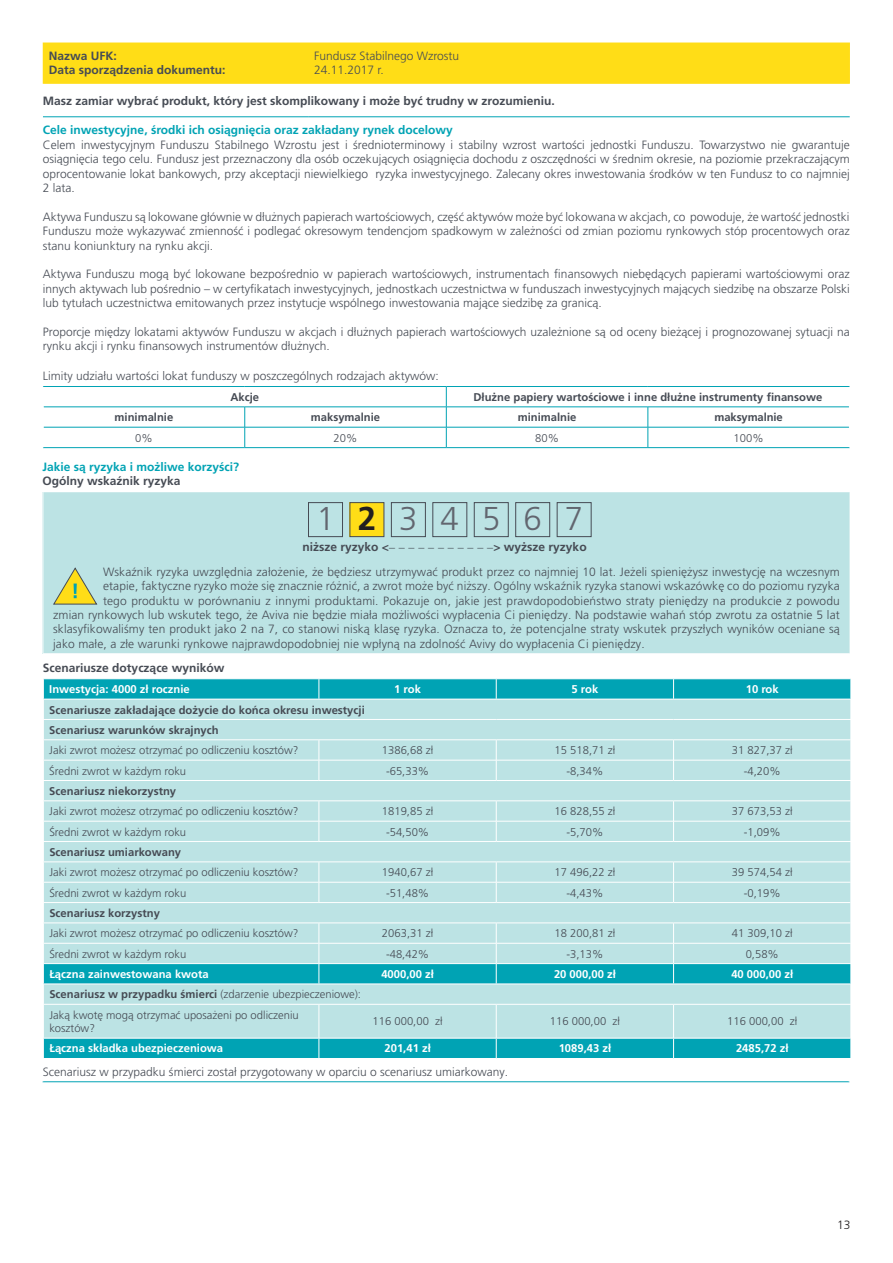
<style>
.page{position:relative;width:893px;height:1263px;background:#fff}
.page>*{position:absolute;margin:0;border:0;box-sizing:border-box;transform-origin:0 0}
.t1{font:300 33px "Frutiger LT Pro";color:#62666f}
.t2{font:700 33px "Frutiger LT Pro";color:#231f20}
.t3{font:300 12px/14.4px "Frutiger LT Pro";letter-spacing:.01em;color:#464b54;text-align:justify}
.t4{font:700 12px/14.4px "Frutiger LT Pro";color:#464b54}
.t5{font:700 12px "Frutiger LT Pro";color:#00a3b4}
.t6{font:300 12px "Frutiger LT Pro";color:#231f20}
.t7{font:300 11.25px/20.4px "Frutiger LT Pro";color:#464b54}
.t8{font:700 11.25px/20.4px "Frutiger LT Pro";color:#464b54}
.t9{font:700 11.25px "Frutiger LT Pro";color:#fff}
.s1{font-weight:700}
</style>
<div class="page">
<div style="left:43px;top:43px;width:807px;height:41px;background:#ffdd17"></div>
<hr style="left:43px;top:117px;width:265px;height:1px;background:#00a3b4">
<hr style="left:308px;top:117px;width:542px;height:1px;background:#00a3b4">
<hr style="left:245px;top:447px;width:201px;height:1px;background:#00a3b4">
<hr style="left:43px;top:447px;width:202px;height:1px;background:#00a3b4">
<hr style="left:446px;top:447px;width:202px;height:1px;background:#00a3b4">
<hr style="left:648px;top:447px;width:202px;height:1px;background:#00a3b4">
<svg style="left:43px;top:386px;width:807px;height:61px"></svg>
<div style="left:43px;top:492px;width:807px;height:162px;background:#bce3e4"></div>
<hr style="left:43px;top:492px;width:1px;height:161px;background:#fff">
<hr style="left:43px;top:653px;width:807px;height:1px;background:#fff">
<div style="left:308px;top:502px;width:35px;height:35px;border:1px solid #464b54"></div>
<div style="left:350px;top:503px;width:34px;height:34px;background:#ffdd17"></div>
<div style="left:350px;top:502px;width:34px;height:35px;border:1px solid #464b54"></div>
<div style="left:391px;top:502px;width:35px;height:35px;border:1px solid #464b54"></div>
<div style="left:432px;top:502px;width:35px;height:35px;border:1px solid #464b54"></div>
<div style="left:474px;top:502px;width:35px;height:35px;border:1px solid #464b54"></div>
<div style="left:515px;top:502px;width:35px;height:35px;border:1px solid #464b54"></div>
<div style="left:557px;top:502px;width:34px;height:35px;border:1px solid #464b54"></div>
<svg style="left:53px;top:567px;width:45px;height:38px"></svg>
<hr style="left:43px;top:1081px;width:806px;height:1px;background:#00a3b4">
<svg style="left:43px;top:679px;width:808px;height:379px;background:#a2dade"></svg>
<hr style="left:496px;top:1005px;width:1px;height:33px;background:#fff">
<hr style="left:673px;top:1005px;width:1px;height:33px;background:#fff">
<p class="t4" style="left:49px;top:49px;width:178px">Nazwa UFK:<br>Data sporządzenia dokumentu:</p>
<p class="t3" style="left:314px;top:49px;width:147px">Fundusz Stabilnego Wzrostu<br>24.11.2017 r.</p>
<p class="t4" style="left:43px;top:93px;width:513px">Masz zamiar wybrać produkt, który jest skomplikowany i może być trudny w zrozumieniu.</p>
<p class="t5" style="left:43px;top:123px;width:411px">Cele inwestycyjne, środki ich osiągnięcia oraz zakładany rynek docelowy</p>
<p class="t3" style="left:43px;top:137px;width:808px">Celem inwestycyjnym Funduszu Stabilnego Wzrostu jest i średnioterminowy i stabilny wzrost wartości jednostki Funduszu. Towarzystwo nie gwarantuje osiągnięcia tego celu. Fundusz jest przeznaczony dla osób oczekujących osiągnięcia dochodu z oszczędności w średnim okresie, na poziomie przekraczającym oprocentowanie lokat bankowych, przy akceptacji niewielkiego ryzyka inwestycyjnego. Zalecany okres inwestowania środków w ten Fundusz to co najmniej 2 lata.</p>
<p class="t3" style="left:43px;top:209px;width:808px">Aktywa Funduszu są lokowane głównie w dłużnych papierach wartościowych, część aktywów może być lokowana w akcjach, co powoduje, że wartość jednostki Funduszu może wykazywać zmienność i podlegać okresowym tendencjom spadkowym w zależności od zmian poziomu rynkowych stóp procentowych oraz stanu koniunktury na rynku akcji.</p>
<p class="t3" style="left:43px;top:267px;width:808px">Aktywa Funduszu mogą być lokowane bezpośrednio w papierach wartościowych, instrumentach finansowych niebędących papierami wartościowymi oraz innych aktywach lub pośrednio – w certyfikatach inwestycyjnych, jednostkach uczestnictwa w funduszach inwestycyjnych mających siedzibę na obszarze Polski lub tytułach uczestnictwa emitowanych przez instytucje wspólnego inwestowania mające siedzibę za granicą.</p>
<p class="t3" style="left:43px;top:325px;width:808px">Proporcje między lokatami aktywów Funduszu w akcjach i dłużnych papierach wartościowych uzależnione są od oceny bieżącej i prognozowanej sytuacji na rynku akcji i rynku finansowych instrumentów dłużnych.</p>
<p class="t3" style="left:43px;top:369px;width:397px">Limity udziału wartości lokat funduszy w poszczególnych rodzajach aktywów:</p>
<p class="t8" style="left:230px;top:387px;width:30px">Akcje</p>
<p class="t8" style="left:473px;top:387px;width:350px">Dłużne papiery wartościowe i inne dłużne instrumenty finansowe</p>
<p class="t8" style="left:115px;top:407px;width:60px">minimalnie</p>
<p class="t8" style="left:311px;top:407px;width:71px">maksymalnie</p>
<p class="t8" style="left:518px;top:407px;width:60px">minimalnie</p>
<p class="t8" style="left:714px;top:407px;width:70px">maksymalnie</p>
<p class="t7" style="left:135px;top:428px;width:19px">0%</p>
<p class="t7" style="left:334px;top:428px;width:25px">20%</p>
<p class="t7" style="left:535px;top:428px;width:25px">80%</p>
<p class="t7" style="left:734px;top:428px;width:32px">100%</p>
<p class="t5" style="left:43px;top:460px;width:198px">Jakie są ryzyka i możliwe korzyści?</p>
<p class="t4" style="left:43px;top:474px;width:140px">Ogólny wskaźnik ryzyka</p>
<h1 class="t1" style="left:316px;top:500px;width:20px">1</h1>
<h1 class="t2" style="left:358px;top:500px;width:20px">2</h1>
<h1 class="t1" style="left:399px;top:500px;width:20px">3</h1>
<h1 class="t1" style="left:441px;top:500px;width:20px">4</h1>
<h1 class="t1" style="left:482px;top:500px;width:20px">5</h1>
<h1 class="t1" style="left:523px;top:500px;width:20px">6</h1>
<h1 class="t1" style="left:565px;top:500px;width:20px">7</h1>
<p class="t4" style="left:302px;top:540px;width:286px">niższe ryzyko &lt;_ _ _ _ _ _ _ _ _ _ _&gt; wyższe ryzyko</p>
<p class="t3" style="left:103px;top:564px;width:738px">Wskaźnik ryzyka uwzględnia założenie, że będziesz utrzymywać produkt przez co najmniej 10 lat. Jeżeli spieniężysz inwestycję na wczesnym</p>
<p class="t3" style="left:103px;top:579px;width:738px">etapie, faktyczne ryzyko może się znacznie różnić, a zwrot może być niższy. Ogólny wskaźnik ryzyka stanowi wskazówkę co do poziomu ryzyka</p>
<p class="t3" style="left:103px;top:593px;width:738px">tego produktu w porównaniu z innymi produktami. Pokazuje on, jakie jest prawdopodobieństwo straty pieniędzy na produkcie z powodu</p>
<p class="t3" style="left:53px;top:608px;width:788px">zmian rynkowych lub wskutek tego, że Aviva nie będzie miała możliwości wypłacenia Ci pieniędzy. Na podstawie wahań stóp zwrotu za ostatnie 5 lat</p>
<p class="t3" style="left:53px;top:622px;width:788px">sklasyfikowaliśmy ten produkt jako 2 na 7, co stanowi niską klasę ryzyka. Oznacza to, że potencjalne straty wskutek przyszłych wyników oceniane są</p>
<p class="t3" style="left:53px;top:636px;width:593px">jako małe, a złe warunki rynkowe najprawdopodobniej nie wpłyną na zdolność Avivy do wypłacenia Ci pieniędzy.</p>
<p class="t4" style="left:43px;top:661px;width:183px">Scenariusze dotyczące wyników</p>
<p class="t9" style="left:49px;top:683px;width:142px">Inwestycja: 4000 zł rocznie</p>
<p class="t9" style="left:394px;top:683px;width:28px">1 rok</p>
<p class="t9" style="left:572px;top:683px;width:28px">5 rok</p>
<p class="t9" style="left:746px;top:683px;width:34px">10 rok</p>
<p class="t8" style="left:49px;top:699px;width:317px">Scenariusze zakładające dożycie do końca okresu inwestycji<br>Scenariusz warunków skrajnych</p>
<p class="t7" style="left:49px;top:740px;width:251px">Jaki zwrot możesz otrzymać po odliczeniu kosztów?</p>
<p class="t7" style="left:382px;top:740px;width:53px">1386,68 zł</p>
<p class="t7" style="left:555px;top:740px;width:62px">15 518,71 zł</p>
<p class="t7" style="left:732px;top:740px;width:62px">31 827,37 zł</p>
<p class="t7" style="left:49px;top:760px;width:138px">Średni zwrot w każdym roku</p>
<p class="t7" style="left:386px;top:760px;width:45px">-65,33%</p>
<p class="t7" style="left:566px;top:760px;width:38px">-8,34%</p>
<p class="t7" style="left:744px;top:760px;width:38px">-4,20%</p>
<p class="t8" style="left:49px;top:781px;width:128px">Scenariusz niekorzystny</p>
<p class="t7" style="left:49px;top:801px;width:251px">Jaki zwrot możesz otrzymać po odliczeniu kosztów?</p>
<p class="t7" style="left:382px;top:801px;width:53px">1819,85 zł</p>
<p class="t7" style="left:555px;top:801px;width:62px">16 828,55 zł</p>
<p class="t7" style="left:732px;top:801px;width:62px">37 673,53 zł</p>
<p class="t7" style="left:49px;top:821px;width:138px">Średni zwrot w każdym roku</p>
<p class="t7" style="left:386px;top:821px;width:45px">-54,50%</p>
<p class="t7" style="left:566px;top:821px;width:38px">-5,70%</p>
<p class="t7" style="left:744px;top:821px;width:38px">-1,09%</p>
<p class="t8" style="left:49px;top:842px;width:133px">Scenariusz umiarkowany</p>
<p class="t7" style="left:49px;top:862px;width:251px">Jaki zwrot możesz otrzymać po odliczeniu kosztów?</p>
<p class="t7" style="left:382px;top:862px;width:53px">1940,67 zł</p>
<p class="t7" style="left:555px;top:862px;width:62px">17 496,22 zł</p>
<p class="t7" style="left:732px;top:862px;width:62px">39 574,54 zł</p>
<p class="t7" style="left:49px;top:882px;width:138px">Średni zwrot w każdym roku</p>
<p class="t7" style="left:386px;top:882px;width:45px">-51,48%</p>
<p class="t7" style="left:566px;top:882px;width:38px">-4,43%</p>
<p class="t7" style="left:744px;top:882px;width:38px">-0,19%</p>
<p class="t8" style="left:49px;top:903px;width:112px">Scenariusz korzystny</p>
<p class="t7" style="left:49px;top:923px;width:251px">Jaki zwrot możesz otrzymać po odliczeniu kosztów?</p>
<p class="t7" style="left:382px;top:923px;width:53px">2063,31 zł</p>
<p class="t7" style="left:555px;top:923px;width:62px">18 200,81 zł</p>
<p class="t7" style="left:732px;top:923px;width:62px">41 309,10 zł</p>
<p class="t7" style="left:49px;top:943px;width:138px">Średni zwrot w każdym roku</p>
<p class="t7" style="left:386px;top:943px;width:45px">-48,42%</p>
<p class="t7" style="left:566px;top:943px;width:38px">-3,13%</p>
<p class="t7" style="left:746px;top:943px;width:35px">0,58%</p>
<p class="t9" style="left:49px;top:967px;width:161px">Łączna zainwestowana kwota</p>
<p class="t9" style="left:381px;top:967px;width:54px">4000,00 zł</p>
<p class="t9" style="left:554px;top:967px;width:63px">20 000,00 zł</p>
<p class="t9" style="left:731px;top:967px;width:63px">40 000,00 zł</p>
<p class="t7" style="left:49px;top:984px;width:313px"><span class="s1">Scenariusz w przypadku śmierci</span> (zdarzenie ubezpieczeniowe):<br>Jaką kwotę mogą otrzymać uposażeni po odliczeniu</p>
<p class="t7" style="left:49px;top:1018px;width:47px">kosztów?</p>
<p class="t7" style="left:373px;top:1011px;width:72px">116 000,00 zł</p>
<p class="t7" style="left:550px;top:1011px;width:72px">116 000,00 zł</p>
<p class="t7" style="left:727px;top:1011px;width:72px">116 000,00 zł</p>
<p class="t9" style="left:49px;top:1042px;width:175px">Łączna składka ubezpieczeniowa</p>
<p class="t9" style="left:384px;top:1042px;width:48px">201,41 zł</p>
<p class="t9" style="left:559px;top:1042px;width:54px">1089,43 zł</p>
<p class="t9" style="left:736px;top:1042px;width:54px">2485,72 zł</p>
<p class="t3" style="left:43px;top:1064px;width:467px">Scenariusz w przypadku śmierci został przygotowany w oparciu o scenariusz umiarkowany.</p>
<p class="t6" style="left:837px;top:1218px;width:15px">13</p>
</div>
